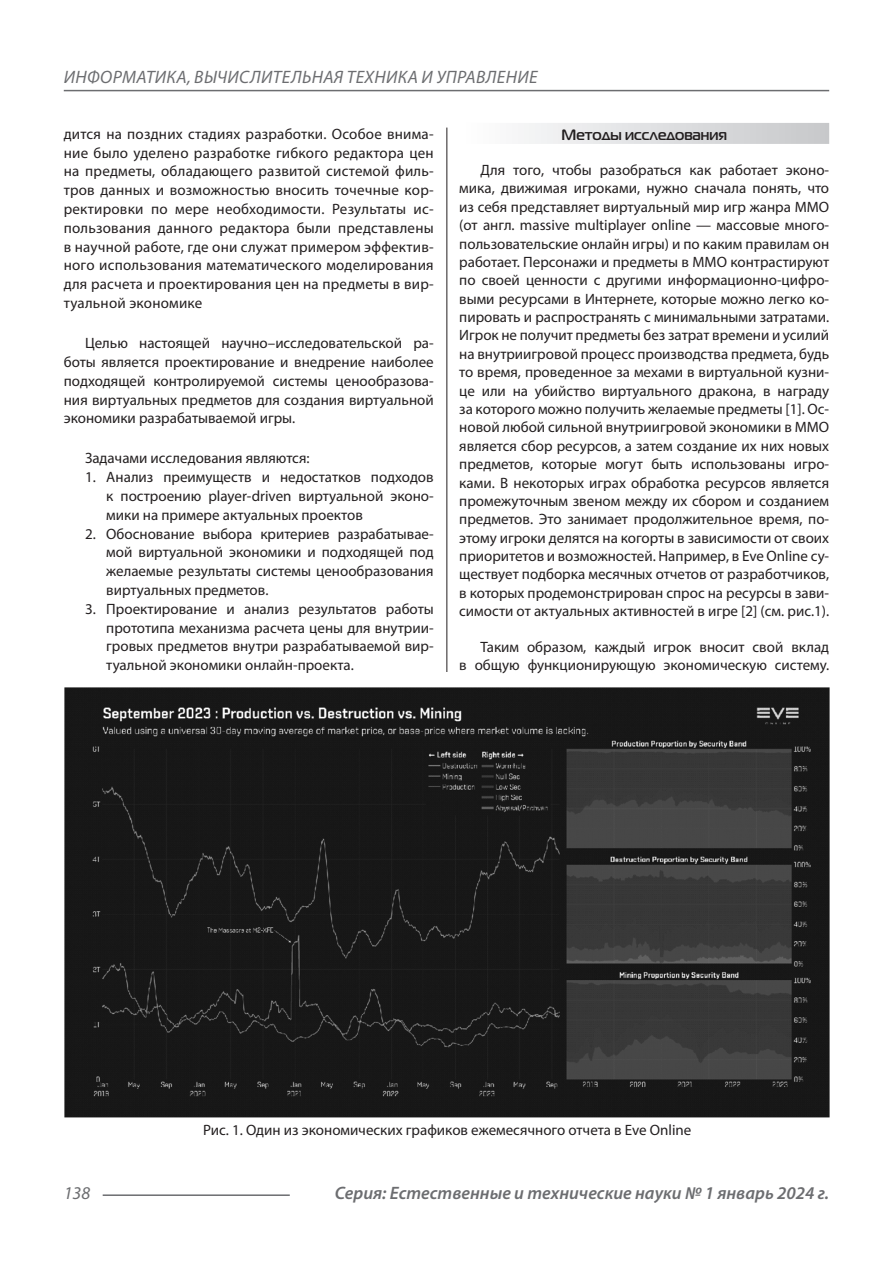
<style>
.page{position:relative;width:893px;height:1263px;background:#fff}
.page>*{position:absolute;margin:0;border:0;box-sizing:border-box;transform-origin:0 0}
.t1{font:italic 600 18px "Myriad Pro";color:#6c6d70}
.t2{font:italic 18px "Myriad Pro";letter-spacing:.02em;color:#6c6d70}
.Статья_текст{font:15px/18.5px "Myriad Pro";color:#231f20;text-align:justify}
.Статья_подзаголовок{font:700 15px "Magistral C";color:#231f20}
</style>
<div class="page">
<hr style="left:446px;top:128px;width:1px;height:1007px;background:#231f20">
<hr style="left:103px;top:1194px;width:187px;height:2px;background:#6c6d70">
<hr style="left:64px;top:90px;width:765px;height:1px;background:#6c6d70">
<div style="left:459px;top:123px;width:370px;height:21px;background:linear-gradient(to right,#fefeff,#c6c8ca)"></div>
<div style="left:442px;top:672px;width:11px;height:16px;background:#fff"></div>
<div style="left:65px;top:688px;width:765px;height:447px;background:#fff"></div>
<img style="left:65px;top:688px;width:765px;height:429px">
<p class="t2" style="left:64px;top:66px;width:475px">ИНФОРМАТИКА, ВЫЧИСЛИТЕЛЬНАЯ ТЕХНИКА И УПРАВЛЕНИЕ</p>
<p class="Статья_текст" style="left:64px;top:124px;width:371px">дится на поздних стадиях разработки. Особое внима&shy;ние было уделено разработке гибкого редактора цен на предметы, обладающего развитой системой филь&shy;тров данных и возможностью вносить точечные кор&shy;ректировки по мере необходимости. Результаты ис&shy;пользования данного редактора были представлены в научной работе, где они служат примером эффектив&shy;ного использования математического моделирования для расчета и проектирования цен на предметы в вир&shy;туальной экономике</p>
<p class="Статья_текст" style="left:64px;top:333px;width:371px;text-indent:21px">Целью настоящей научно–исследовательской ра&shy;боты является проектирование и внедрение наиболее подходящей контролируемой системы ценообразова&shy;ния виртуальных предметов для создания виртуальной экономики разрабатываемой игры.</p>
<p class="Статья_текст" style="left:85px;top:449px;width:226px">Задачами исследования являются:</p>
<p class="Статья_текст" style="left:106px;top:468px;width:329px;text-indent:-21px">1. Анализ преимуществ и недостатков подходов к построению player-driven виртуальной эконо&shy;мики на примере актуальных проектов</p>
<p class="Статья_текст" style="left:106px;top:524px;width:329px;text-indent:-21px">2. Обоснование выбора критериев разрабатывае&shy;мой виртуальной экономики и подходящей под желаемые результаты системы ценообразования виртуальных предметов.</p>
<p class="Статья_текст" style="left:106px;top:599px;width:329px;text-indent:-21px">3. Проектирование и анализ результатов работы прототипа механизма расчета цены для внутрии&shy;гровых предметов внутри разрабатываемой вир&shy;туальной экономики онлайн-проекта.</p>
<p class="Статья_подзаголовок" style="left:561px;top:125px;width:167px">Методы исследования</p>
<p class="Статья_текст" style="left:459px;top:161px;width:371px;text-indent:21px">Для того, чтобы разобраться как работает эконо&shy;мика, движимая игроками, нужно сначала понять, что из себя представляет виртуальный мир игр жанра MMO (от англ. massive multiplayer online — массовые много&shy;пользовательские онлайн игры) и по каким правилам он работает. Персонажи и предметы в MMO контрастируют по своей ценности с другими информационно-цифро&shy;выми ресурсами в Интернете, которые можно легко ко&shy;пировать и распространять с минимальными затратами.<br>Игрок не получит предметы без затрат времени и усилий на внутриигровой процесс производства предмета, будь то время, проведенное за мехами в виртуальной кузни&shy;це или на убийство виртуального дракона, в награду за которого можно получить желаемые предметы [1]. Ос&shy;новой любой сильной внутриигровой экономики в MMO является сбор ресурсов, а затем создание их них новых предметов, которые могут быть использованы игро&shy;ками. В некоторых играх обработка ресурсов является промежуточным звеном между их сбором и созданием предметов. Это занимает продолжительное время, по&shy;этому игроки делятся на когорты в зависимости от своих приоритетов и возможностей. Например, в Eve Online су&shy;ществует подборка месячных отчетов от разработчиков, в которых продемонстрирован спрос на ресурсы в зави&shy;симости от актуальных активностей в игре [2] (см. рис.1).</p>
<p class="Статья_текст" style="left:459px;top:637px;width:371px;text-align:right">Таким образом, каждый игрок вносит свой вклад<br>в общую функционирующую экономическую систему.</p>
<p class="Статья_текст" style="left:203px;top:1121px;width:490px">Рис. 1. Один из экономических графиков ежемесячного отчета в Eve Online</p>
<p class="t2" style="left:64px;top:1182px;width:28px">138</p>
<p class="t1" style="left:335px;top:1182px;width:496px">Серия: Естественные и технические науки № 1 январь 2024 г.</p>
</div>
